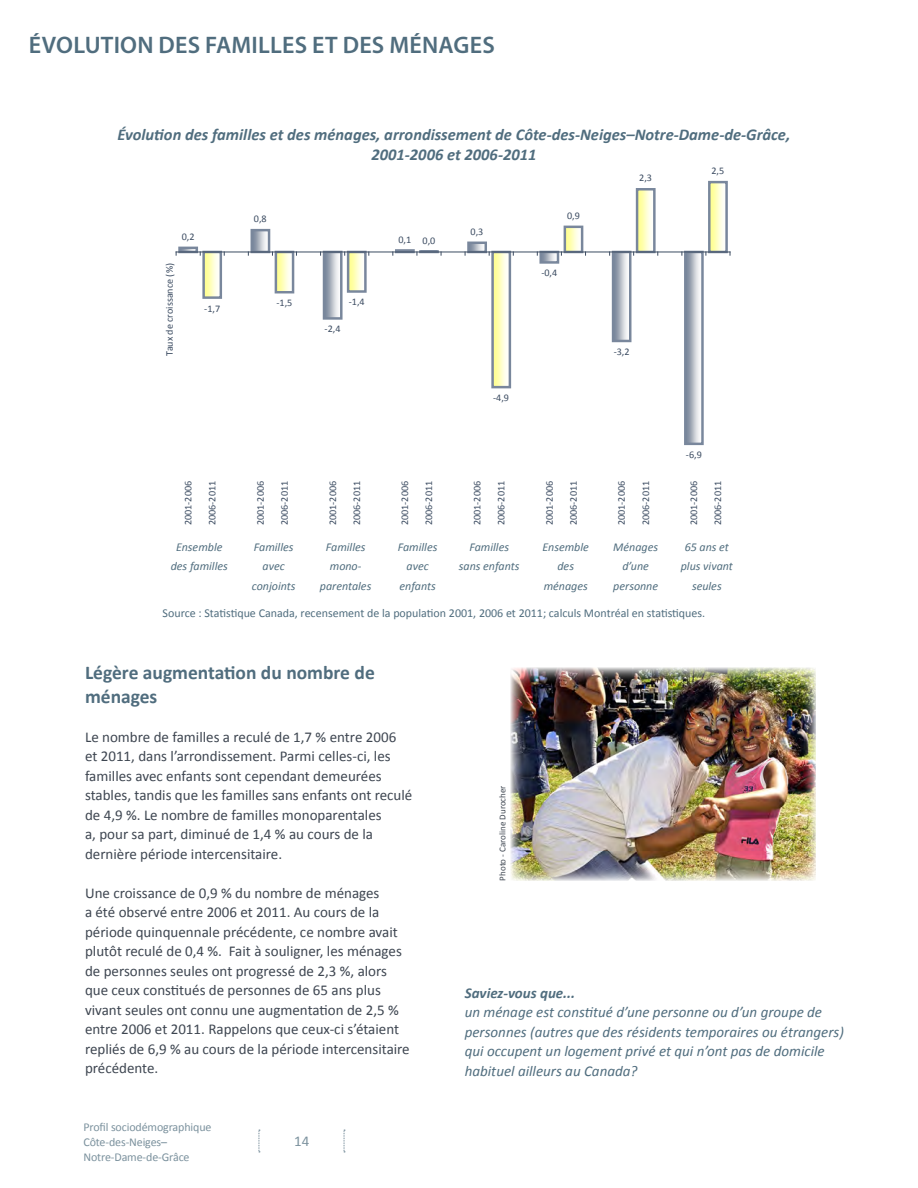
<style>
.page{position:relative;width:918px;height:1188px;background:#fff}
.page>*{position:absolute;margin:0;border:0;box-sizing:border-box;transform-origin:0 0}
.t1{font:600 24px "Myriad Pro";letter-spacing:.01em;color:#506d7e}
.t2{font:700 19.5px/23.4px "Calibri";color:#506d7e}
.t3{font:italic 700 16.5px "Calibri";color:#506d7e}
.t4{font:15px/19.5px "Calibri";color:#3e4651}
.t5{font:italic 15px/19.5px "Calibri";color:#506d7e}
.t6{font:italic 700 15px "Calibri";color:#506d7e}
.t7{font:15px "Calibri";color:#7c929e}
.t8{font:italic 12px/19.5px "Calibri";color:#506d7e;text-align:center}
.t9{font:12px "Calibri";color:#506d7e}
.t10{font:12px/15px "Calibri";letter-spacing:-.01em;color:#7c929e}
.t11{font:10.2px "Calibri";letter-spacing:.005em;color:#3b4b61}
.t12{font:9px "Calibri";color:#3e4651}
</style>
<div class="page">
<svg style="left:259px;top:1130px;width:1px;height:23px"></svg>
<svg style="left:344px;top:1130px;width:1px;height:23px"></svg>
<div style="left:178px;top:247px;width:20px;height:6px;border:2px solid #79879c"></div>
<svg style="left:205px;top:254px;width:13px;height:42px"></svg>
<div style="left:202px;top:251px;width:20px;height:48px;border:2px solid #79879c"></div>
<svg style="left:254px;top:232px;width:12px;height:18px"></svg>
<div style="left:251px;top:229px;width:19px;height:24px;border:2px solid #79879c"></div>
<svg style="left:278px;top:254px;width:12px;height:36px"></svg>
<div style="left:275px;top:251px;width:19px;height:42px;border:2px solid #79879c"></div>
<svg style="left:326px;top:254px;width:12px;height:63px"></svg>
<div style="left:323px;top:251px;width:20px;height:69px;border:2px solid #79879c"></div>
<svg style="left:350px;top:254px;width:12px;height:36px"></svg>
<div style="left:347px;top:251px;width:20px;height:42px;border:2px solid #79879c"></div>
<div style="left:395px;top:249px;width:20px;height:4px;border:2px solid #79879c"></div>
<svg style="left:470px;top:245px;width:13px;height:5px"></svg>
<div style="left:467px;top:242px;width:20px;height:11px;border:2px solid #79879c"></div>
<svg style="left:494px;top:254px;width:13px;height:131px"></svg>
<div style="left:491px;top:251px;width:20px;height:137px;border:2px solid #79879c"></div>
<svg style="left:542px;top:254px;width:13px;height:7px"></svg>
<div style="left:539px;top:251px;width:20px;height:13px;border:2px solid #79879c"></div>
<svg style="left:567px;top:229px;width:12px;height:21px"></svg>
<div style="left:564px;top:226px;width:19px;height:27px;border:2px solid #79879c"></div>
<svg style="left:615px;top:254px;width:12px;height:85px"></svg>
<div style="left:612px;top:251px;width:19px;height:91px;border:2px solid #79879c"></div>
<svg style="left:639px;top:191px;width:12px;height:59px"></svg>
<div style="left:636px;top:188px;width:20px;height:65px;border:2px solid #79879c"></div>
<svg style="left:687px;top:254px;width:12px;height:188px;background:#b7bdc7"></svg>
<div style="left:684px;top:251px;width:20px;height:194px;border:2px solid #79879c"></div>
<svg style="left:711px;top:184px;width:12px;height:66px"></svg>
<div style="left:708px;top:181px;width:20px;height:72px;border:2px solid #79879c"></div>
<hr style="left:176px;top:252px;width:554px;height:1px;background:#3b4b61">
<svg style="left:393px;top:250px;width:49px;height:5px"></svg>
<img style="left:511px;top:668px;width:305px;height:213px">
<p class="t1" style="left:29px;top:30px;width:467px">ÉVOLUTION DES FAMILLES ET DES MÉNAGES</p>
<p class="t3" style="left:118px;top:124px;width:674px">Évolution des familles et des ménages, arrondissement de Côte-des-Neiges–Notre-Dame-de-Grâce,</p>
<p class="t3" style="left:371px;top:144px;width:167px">2001-2006 et 2006-2011</p>
<p class="t11" style="left:182px;top:230px;width:14px">0,2</p>
<p class="t11" style="left:163px;top:356px;width:95px;rotate:-90deg">Taux de croissance (%)</p>
<p class="t11" style="left:204px;top:302px;width:17px">-1,7</p>
<p class="t11" style="left:254px;top:212px;width:14px">0,8</p>
<p class="t11" style="left:276px;top:296px;width:17px">-1,5</p>
<p class="t11" style="left:325px;top:323px;width:17px">-2,4</p>
<p class="t11" style="left:349px;top:296px;width:17px">-1,4</p>
<p class="t11" style="left:398px;top:233px;width:38px">0,1 0,0</p>
<p class="t11" style="left:471px;top:225px;width:14px">0,3</p>
<p class="t11" style="left:567px;top:209px;width:14px">0,9</p>
<p class="t11" style="left:541px;top:267px;width:17px">-0,4</p>
<p class="t11" style="left:493px;top:391px;width:17px">-4,9</p>
<p class="t11" style="left:639px;top:172px;width:14px">2,3</p>
<p class="t11" style="left:614px;top:345px;width:17px">-3,2</p>
<p class="t11" style="left:711px;top:164px;width:14px">2,5</p>
<p class="t11" style="left:686px;top:448px;width:17px">-6,9</p>
<p class="t11" style="left:182px;top:525px;width:46px;rotate:-90deg">2001-2006</p>
<p class="t11" style="left:206px;top:525px;width:46px;rotate:-90deg">2006-2011</p>
<p class="t11" style="left:254px;top:525px;width:46px;rotate:-90deg">2001-2006</p>
<p class="t11" style="left:278px;top:525px;width:46px;rotate:-90deg">2006-2011</p>
<p class="t11" style="left:326px;top:525px;width:46px;rotate:-90deg">2001-2006</p>
<p class="t11" style="left:350px;top:525px;width:46px;rotate:-90deg">2006-2011</p>
<p class="t11" style="left:398px;top:525px;width:46px;rotate:-90deg">2001-2006</p>
<p class="t11" style="left:422px;top:525px;width:46px;rotate:-90deg">2006-2011</p>
<p class="t11" style="left:471px;top:525px;width:46px;rotate:-90deg">2001-2006</p>
<p class="t11" style="left:495px;top:525px;width:46px;rotate:-90deg">2006-2011</p>
<p class="t11" style="left:543px;top:525px;width:46px;rotate:-90deg">2001-2006</p>
<p class="t11" style="left:567px;top:525px;width:46px;rotate:-90deg">2006-2011</p>
<p class="t11" style="left:615px;top:525px;width:46px;rotate:-90deg">2001-2006</p>
<p class="t11" style="left:639px;top:525px;width:46px;rotate:-90deg">2006-2011</p>
<p class="t11" style="left:687px;top:525px;width:46px;rotate:-90deg">2001-2006</p>
<p class="t11" style="left:711px;top:525px;width:46px;rotate:-90deg">2006-2011</p>
<p class="t8" style="left:171px;top:537px;width:59px">Ensemble des familles</p>
<p class="t8" style="left:252px;top:537px;width:45px">Familles avec conjoints</p>
<p class="t8" style="left:326px;top:537px;width:41px">Familles mono-</p>
<p class="t8" style="left:320px;top:576px;width:53px">parentales</p>
<p class="t8" style="left:398px;top:537px;width:41px">Familles avec enfants</p>
<p class="t8" style="left:459px;top:537px;width:62px">Familles sans enfants</p>
<p class="t8" style="left:542px;top:537px;width:48px">Ensemble des ménages</p>
<p class="t8" style="left:613px;top:537px;width:46px">Ménages d’une personne</p>
<p class="t8" style="left:681px;top:537px;width:54px">65 ans et plus vivant seules</p>
<p class="t9" style="left:163px;top:606px;width:544px">Source : Statistique Canada, recensement de la population 2001, 2006 et 2011; calculs Montréal en statistiques.</p>
<p class="t2" style="left:85px;top:661px;width:291px">Légère augmentation du nombre de ménages</p>
<p class="t4" style="left:85px;top:727px;width:329px">Le nombre de familles a reculé de 1,7 % entre 2006 et 2011, dans l’arrondissement. Parmi celles-ci, les familles avec enfants sont cependant demeurées stables, tandis que les familles sans enfants ont reculé de 4,9 %. Le nombre de familles monoparentales<br>a, pour sa part, diminué de 1,4 % au cours de la dernière période intercensitaire.</p>
<p class="t4" style="left:85px;top:883px;width:326px">Une croissance de 0,9 % du nombre de ménages<br>a été observé entre 2006 et 2011. Au cours de la période quinquennale précédente, ce nombre avait plutôt reculé de 0,4 %. Fait à souligner, les ménages de personnes seules ont progressé de 2,3 %, alors que ceux constitués de personnes de 65 ans plus vivant seules ont connu une augmentation de 2,5 % entre 2006 et 2011. Rappelons que ceux-ci s’étaient repliés de 6,9 % au cours de la période intercensitaire précédente.</p>
<p class="t10" style="left:83px;top:1119px;width:130px">Profil sociodémographique<br>Côte-des-Neiges–<br>Notre-Dame-de-Grâce</p>
<p class="t7" style="left:294px;top:1132px;width:17px">14</p>
<p class="t12" style="left:497px;top:881px;width:96px;rotate:-90deg">Photo - Caroline Durocher</p>
<p class="t6" style="left:465px;top:983px;width:112px">Saviez-vous que...</p>
<p class="t5" style="left:465px;top:1002px;width:381px">un ménage est constitué d’une personne ou d’un groupe de personnes (autres que des résidents temporaires ou étrangers) qui occupent un logement privé et qui n’ont pas de domicile habituel ailleurs au Canada?</p>
</div>
